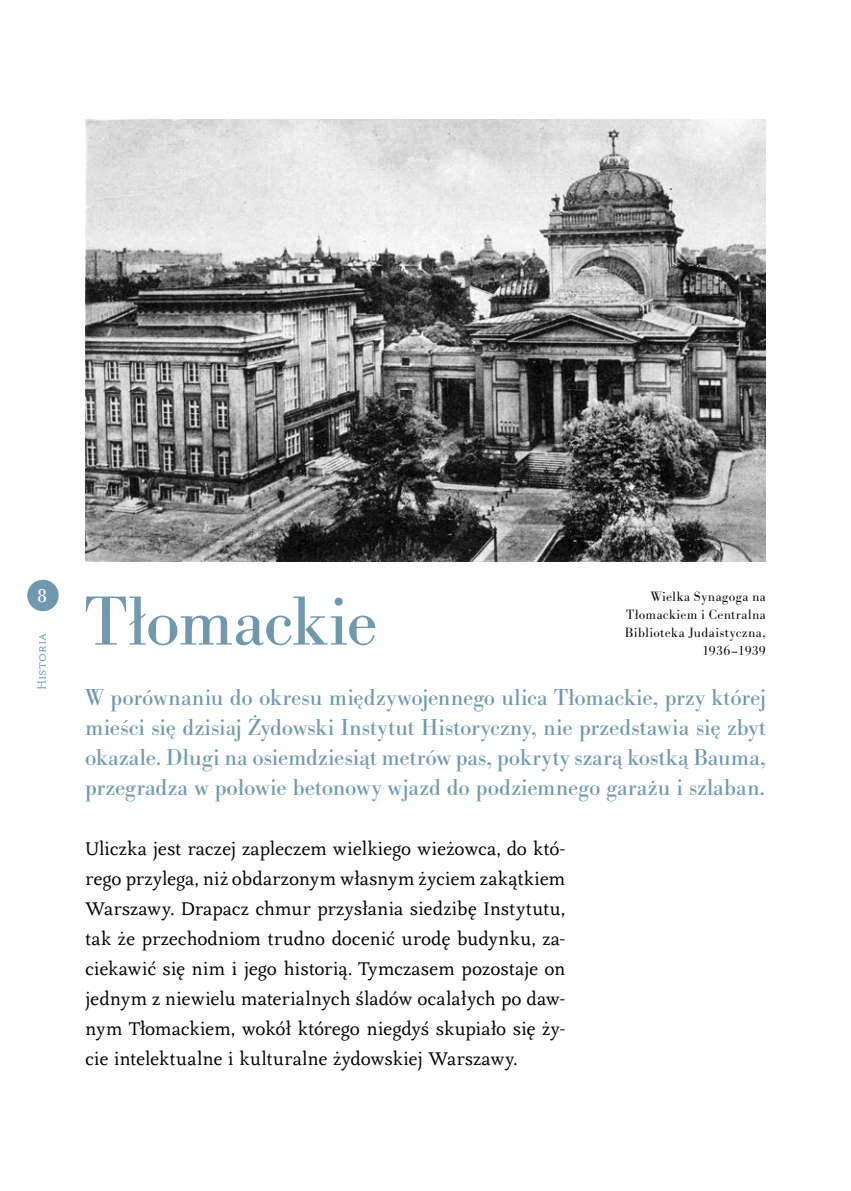
<style>
.page{position:relative;width:851px;height:1191px;background:#fff}
.page>*{position:absolute;margin:0;border:0;box-sizing:border-box;transform-origin:0 0}
.t1{font:72px "Bodoni Ant";letter-spacing:-.01em;color:#7199ad}
.t2{font:24px/30px "Bodoni Ant";color:#7199ad;text-align:justify}
.t3{font:22px/30px "Fiesole Text";letter-spacing:-.01em;color:#000;text-align:justify}
.t4{font:20px "Bodoni";color:#fff;scale:.95 1}
.t5{font:300 14px/18px "Bodoni Ant";letter-spacing:.03em;color:#000;text-align:right}
.t6{font:14px "Fiesole Text";letter-spacing:.015em;color:#7199ad}
</style>
<div class="page">
<img style="left:85px;top:119px;width:680px;height:443px">
<div style="left:27px;top:580px;width:32px;height:31px;background:#7199ad;border-radius:50%"></div>
<p class="t4" style="left:38px;top:584px;width:11px">8</p>
<p class="t6" style="left:35px;top:690px;width:60px;rotate:-90deg">Historia</p>
<h1 class="t1" style="left:85px;top:583px;width:293px">Tłomackie</h1>
<p class="t5" style="left:624px;top:588px;width:142px">Wielka Synagoga na<br>Tłomackiem i Centralna<br>Biblioteka Judaistyczna,<br>1936–1939</p>
<p class="t2" style="left:85px;top:682px;width:682px">W porównaniu do okresu międzywojennego ulica Tłomackie, przy której mieści się dzisiaj Żydowski Instytut Historyczny, nie przedstawia się zbyt okazale. Długi na osiemdziesiąt metrów pas, pokryty szarą kostką Bauma, przegradza w połowie betonowy wjazd do podziemnego garażu i szlaban.</p>
<p class="t3" style="left:85px;top:834px;width:482px">Uliczka jest raczej zapleczem wielkiego wieżowca, do któ&shy;rego przylega, niż obdarzonym własnym życiem zakątkiem Warszawy. Drapacz chmur przysłania siedzibę Instytutu, tak że przechodniom trudno docenić urodę budynku, za&shy;ciekawić się nim i jego historią. Tymczasem pozostaje on jednym z niewielu materialnych śladów ocalałych po daw&shy;nym Tłomackiem, wokół którego niegdyś skupiało się ży&shy;cie intelektualne i kulturalne żydowskiej Warszawy.</p>
</div>
